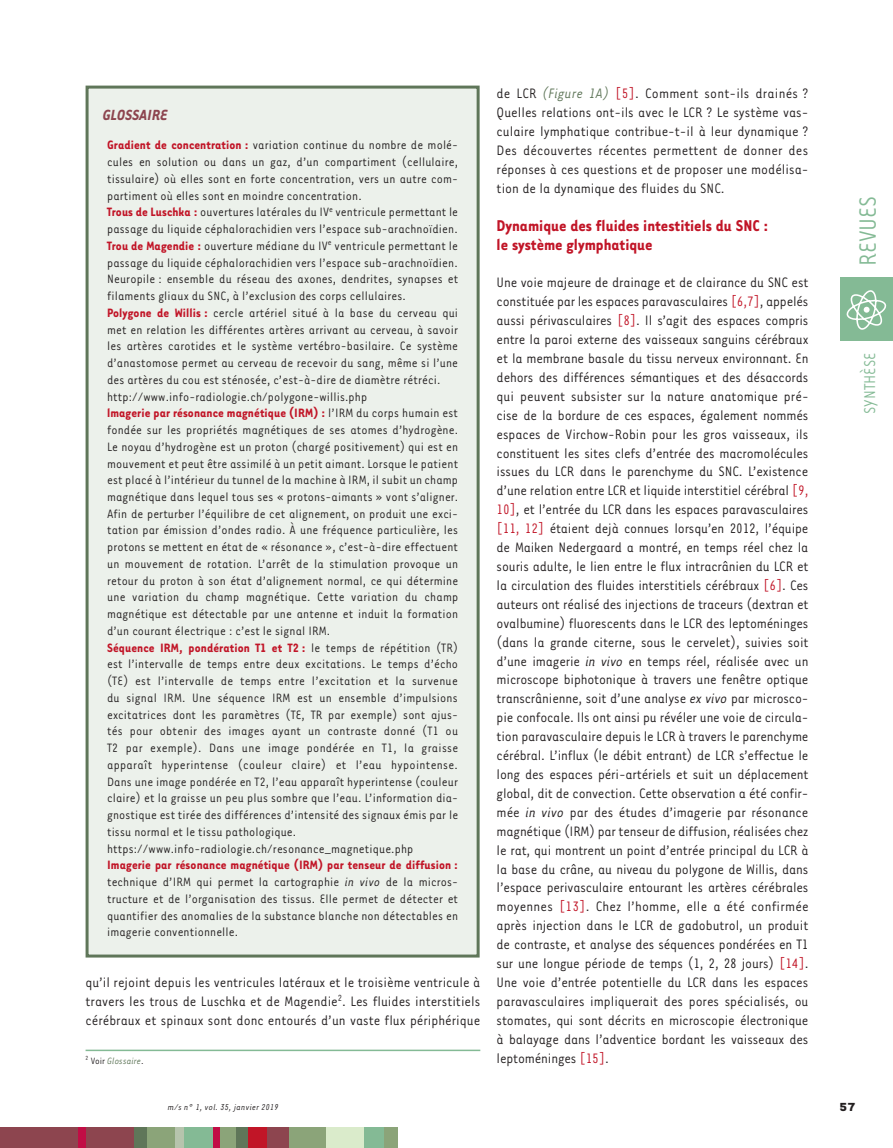
<style>
.page{position:relative;width:893px;height:1148px;background:#fff}
.page>*{position:absolute;margin:0;border:0;box-sizing:border-box;transform-origin:0 0}
.t1{font:27px "Tarzana Narrow";color:#84ba95}
.t2{font:700 18px/18.9px "Tarzana Narrow";color:#c11527}
.t3{font:18px "Tarzana Narrow";color:#84ba95}
.t4{font:italic 700 16.95px "Tarzana Narrow";color:#8d454f}
.t5{font:15.75px/18.9px "Tarzana Narrow";color:#231f20;text-align:justify}
.t6{font:13.95px/16.8px "Tarzana Narrow";letter-spacing:.01em;color:#231f20}
.t7{font:700 13.5px "Tarzana Wide";color:#231f20}
.t8{font:italic 10.5px "Tarzana Narrow";color:#5f7659}
.t9{font:italic 9.75px "Tarzana Narrow";letter-spacing:.025em;color:#231f20}
.s1{font-weight:700;color:#c11527}
.s2{font-style:italic}
.s3{font-style:normal;color:#231f20}
.s4{font-style:italic;color:#5f7659}
.s5{color:#c11527}
</style>
<div class="page">
<div style="left:840px;top:277px;width:53px;height:64px;background:#84ba95"></div>
<svg style="left:847px;top:290px;width:39px;height:40px"></svg>
<div style="left:1px;top:1127px;width:134px;height:21px;background:#8d454f"></div>
<div style="left:235px;top:1127px;width:14px;height:21px;background:#5f7659"></div>
<div style="left:79px;top:1127px;width:7px;height:21px;background:#c10d45"></div>
<div style="left:134px;top:1127px;width:22px;height:21px;background:#5f7659"></div>
<div style="left:147px;top:1127px;width:30px;height:21px;background:#8ba479"></div>
<div style="left:176px;top:1127px;width:8px;height:21px;background:#b6c4ad"></div>
<div style="left:184px;top:1127px;width:29px;height:21px;background:#84ba95"></div>
<div style="left:218px;top:1127px;width:18px;height:21px;background:#8ba479"></div>
<div style="left:213px;top:1127px;width:6px;height:21px;background:#c10d45"></div>
<div style="left:249px;top:1127px;width:27px;height:21px;background:#c11527"></div>
<div style="left:287px;top:1127px;width:39px;height:21px;background:#8ba479"></div>
<div style="left:267px;top:1127px;width:21px;height:21px;background:#8d454f"></div>
<div style="left:326px;top:1127px;width:39px;height:21px;background:#daebcb"></div>
<div style="left:365px;top:1127px;width:20px;height:21px;background:#84ba95"></div>
<div style="left:384px;top:1127px;width:14px;height:21px;background:#8ba479"></div>
<hr style="left:86px;top:1049px;width:394px;height:2px;background:#84ba95">
<div style="left:87px;top:87px;width:391px;height:869px;background:#ecf1eb"></div>
<div style="left:86px;top:86px;width:394px;height:871px;border:3px solid #5f7659"></div>
<p class="t4" style="left:103px;top:104px;width:66px">GLOSSAIRE</p>
<p class="t6" style="left:107px;top:136px;width:353px"><span class="s1">Gradient de concentration :</span> variation continue du nombre de molé&shy;cules en solution ou dans un gaz, d’un compartiment (cellulaire, tissulaire) où elles sont en forte concentration, vers un autre com&shy;partiment où elles sont en moindre concentration.<br><span class="s1">Trous de Luschka :</span> ouvertures latérales du IV<sup>e</sup> ventricule permettant le passage du liquide céphalorachidien vers l’espace sub-arachnoïdien.<br><span class="s1">Trou de Magendie :</span> ouverture médiane du IV<sup>e</sup> ventricule permettant le passage du liquide céphalorachidien vers l’espace sub-arachnoïdien.<br>Neuropile : ensemble du réseau des axones, dendrites, synapses et filaments gliaux du SNC, à l’exclusion des corps cellulaires.<br><span class="s1">Polygone de Willis :</span> cercle artériel situé à la base du cerveau qui met en relation les différentes artères arrivant au cerveau, à savoir les artères carotides et le système vertébro-basilaire. Ce système d’anastomose permet au cerveau de recevoir du sang, même si l’une des artères du cou est sténosée, c’est-à-dire de diamètre rétréci. http://www.info-radiologie.ch/polygone-willis.php<br><span class="s1">lmagerie par résonance magnétique (IRM) :</span> l’IRM du corps humain est fondée sur les propriétés magnétiques de ses atomes d’hydrogène.<br>Le noyau d’hydrogène est un proton (chargé positivement) qui est en mouvement et peut être assimilé à un petit aimant. Lorsque le patient est placé à l’intérieur du tunnel de la machine à IRM, il subit un champ magnétique dans lequel tous ses « protons-aimants » vont s’aligner.<br>Afin de perturber l’équilibre de cet alignement, on produit une exci&shy;tation par émission d’ondes radio. À une fréquence particulière, les protons se mettent en état de « résonance », c’est-à-dire effectuent un mouvement de rotation. L’arrêt de la stimulation provoque un retour du proton à son état d’alignement normal, ce qui détermine une variation du champ magnétique. Cette variation du champ magnétique est détectable par une antenne et induit la formation d’un courant électrique : c’est le signal IRM.<br><span class="s1">Séquence IRM, pondération T1 et T2 :</span> le temps de répétition (TR) est l’intervalle de temps entre deux excitations. Le temps d’écho (TE) est l’intervalle de temps entre l’excitation et la survenue du signal IRM. Une séquence IRM est un ensemble d’impulsions excitatrices dont les paramètres (TE, TR par exemple) sont ajus&shy;tés pour obtenir des images ayant un contraste donné (T1 ou T2 par exemple). Dans une image pondérée en T1, la graisse apparaît hyperintense (couleur claire) et l’eau hypointense.<br>Dans une image pondérée en T2, l’eau apparaît hyperintense (couleur claire) et la graisse un peu plus sombre que l’eau. L’information dia&shy;gnostique est tirée des différences d’intensité des signaux émis par le tissu normal et le tissu pathologique. https://www.info-radiologie.ch/resonance_magnetique.php</p>
<p class="t6" style="left:107px;top:856px;width:353px;text-align:justify"><span class="s1">Imagerie par résonance magnétique (IRM) par tenseur de diffusion : </span>technique d’IRM qui permet la cartographie <span class="s2">in vivo</span> de la micros&shy;tructure et de l’organisation des tissus. Elle permet de détecter et quantifier des anomalies de la substance blanche non détectables en imagerie conventionnelle.</p>
<p class="t5" style="left:86px;top:972px;width:396px">qu’il rejoint depuis les ventricules latéraux et le troisième ventricule à travers les trous de Luschka et de Magendie<sup>2</sup>. Les fluides interstitiels cérébraux et spinaux sont donc entourés d’un vaste flux périphérique</p>
<p class="t8" style="left:86px;top:1054px;width:60px"><sup>2</sup> <span class="s3">Voir</span> Glossaire<span class="s3">.</span></p>
<p class="t5" style="left:497px;top:83px;width:313px">de LCR <span class="s4">(Figure 1A)</span> <span class="s5">[5]</span>. Comment sont-ils drainés ?<br>Quelles relations ont-ils avec le LCR ? Le système vas&shy;culaire lymphatique contribue-t-il à leur dynamique ?<br>Des découvertes récentes permettent de donner des réponses à ces questions et de proposer une modélisa&shy;tion de la dynamique des fluides du SNC.</p>
<p class="t2" style="left:497px;top:215px;width:273px">Dynamique des fluides intestitiels du SNC : le système glymphatique</p>
<p class="t5" style="left:497px;top:272px;width:313px">Une voie majeure de drainage et de clairance du SNC est constituée par les espaces paravasculaires <span class="s5">[6,7]</span>, appelés aussi périvasculaires <span class="s5">[8]</span>. Il s’agit des espaces compris entre la paroi externe des vaisseaux sanguins cérébraux et la membrane basale du tissu nerveux environnant. En dehors des différences sémantiques et des désaccords qui peuvent subsister sur la nature anatomique pré&shy;cise de la bordure de ces espaces, également nommés espaces de Virchow-Robin pour les gros vaisseaux, ils constituent les sites clefs d’entrée des macromolécules issues du LCR dans le parenchyme du SNC. L’existence d’une relation entre LCR et liquide interstitiel cérébral <span class="s5">[9, 10]</span>, et l’entrée du LCR dans les espaces paravasculaires <span class="s5">[11, 12]</span> étaient dejà connues lorsqu’en 2012, l’équipe de Maiken Nedergaard a montré, en temps réel chez la souris adulte, le lien entre le flux intracrânien du LCR et la circulation des fluides interstitiels cérébraux <span class="s5">[6]</span>. Ces auteurs ont réalisé des injections de traceurs (dextran et ovalbumine) fluorescents dans le LCR des leptoméninges (dans la grande citerne, sous le cervelet), suivies soit d’une imagerie <span class="s2">in vivo</span> en temps réel, réalisée avec un microscope biphotonique à travers une fenêtre optique transcrânienne, soit d’une analyse <span class="s2">ex vivo</span> par microsco&shy;pie confocale. Ils ont ainsi pu révéler une voie de circula&shy;tion paravasculaire depuis le LCR à travers le parenchyme cérébral. L’influx (le débit entrant) de LCR s’effectue le long des espaces péri-artériels et suit un déplacement global, dit de convection. Cette observation a été confir&shy;mée <span class="s2">in vivo</span> par des études d’imagerie par résonance magnétique (IRM) par tenseur de diffusion, réalisées chez le rat, qui montrent un point d’entrée principal du LCR à la base du crâne, au niveau du polygone de Willis, dans l’espace perivasculaire entourant les artères cérébrales moyennes <span class="s5">[13]</span>. Chez l’homme, elle a été confirmée après injection dans le LCR de gadobutrol, un produit de contraste, et analyse des séquences pondérées en T1 sur une longue période de temps (1, 2, 28 jours) <span class="s5">[14]</span>.<br>Une voie d’entrée potentielle du LCR dans les espaces paravasculaires impliquerait des pores spécialisés, ou stomates, qui sont décrits en microscopie électronique à balayage dans l’adventice bordant les vaisseaux des leptoméninges <span class="s5">[15]</span>.</p>
<h1 class="t1" style="left:851px;top:266px;width:71px;rotate:-90deg">REVUES</h1>
<p class="t3" style="left:859px;top:413px;width:62px;rotate:-90deg">SYNTHÈSE</p>
<p class="t9" style="left:168px;top:1101px;width:112px">m/s n° 1, vol. 35, janvier 2019</p>
<p class="t7" style="left:839px;top:1097px;width:18px">57</p>
</div>
